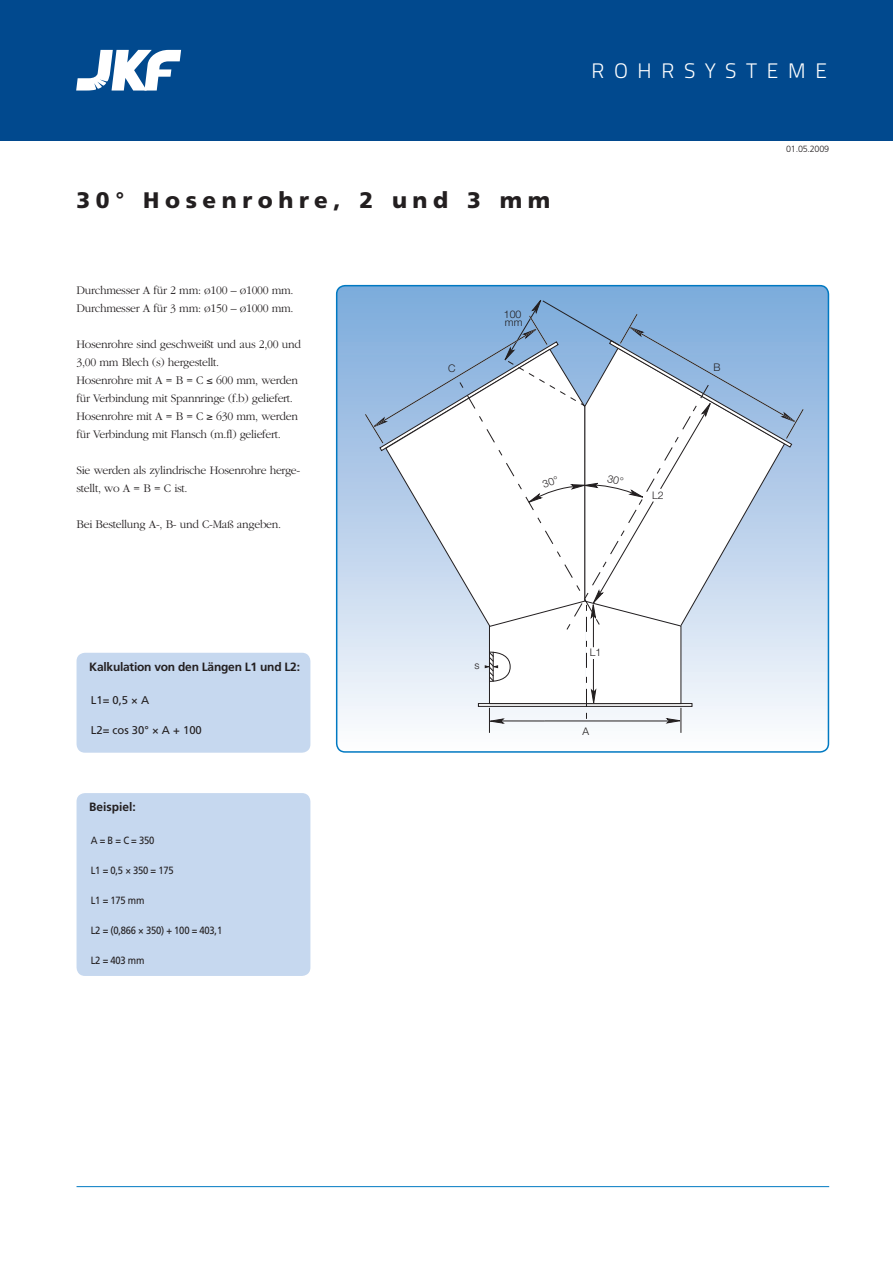
<style>
.page{position:relative;width:893px;height:1263px;background:#fff}
.page>*{position:absolute;margin:0;border:0;box-sizing:border-box;transform-origin:0 0}
.t1{font:900 22.5px "Frutiger LT Std";letter-spacing:.25em;color:#231f20}
.t2{font:300 21px "Titillium";letter-spacing:.46em;color:#fff}
.t3{font:300 12px/18px "Garamond";letter-spacing:-.025em;color:#231f20}
.t4{font:700 12px "Frutiger";letter-spacing:-.02em;color:#231f20}
.t5{font:700 12px "Frutiger";color:#231f20}
.t6{font:11.25px "Frutiger";color:#231f20}
.t7{font:10.5px "Frutiger";letter-spacing:-.025em;color:#231f20;scale:.9 1}
.t8{font:300 10.5px "Helvetica Neue";color:#231f20}
.t9{font:300 9px "Frutiger";letter-spacing:-.025em;color:#231f20}
</style>
<div class="page">
<div style="left:0;top:0;width:893px;height:140px;background:#01498e"></div>
<svg style="left:76px;top:50px;width:106px;height:41px"></svg>
<div style="left:77px;top:653px;width:233px;height:100px;background:#c6d8ef;border-radius:9px"></div>
<div style="left:77px;top:793px;width:233px;height:183px;background:#c6d8ef;border-radius:9px"></div>
<svg style="left:337px;top:286px;width:491px;height:466px"></svg>
<div style="left:336px;top:285px;width:493px;height:468px;border:2px solid #0079c2;border-radius:9px"></div>
<hr style="left:77px;top:1186px;width:752px;height:1px;background:#0079c2">
<svg style="left:365px;top:298px;width:439px;height:435px"></svg>
<h1 class="t1" style="left:77px;top:187px;width:475px">30° Hosenrohre, 2 und 3 mm</h1>
<p class="t3" style="left:77px;top:281px;width:219px">Durchmesser A für 2 mm: ø100 – ø1000 mm.<br>Durchmesser A für 3 mm: ø150 – ø1000 mm.</p>
<p class="t3" style="left:77px;top:335px;width:226px">Hosenrohre sind geschweißt und aus 2,00 und 3,00 mm Blech (s) hergestellt.<br>Hosenrohre mit A = B = C ≤ 600 mm, werden für Verbindung mit Spannringe (f.b) geliefert.<br>Hosenrohre mit A = B = C ≥ 630 mm, werden für Verbindung mit Flansch (m.fl) geliefert.</p>
<p class="t3" style="left:77px;top:461px;width:225px">Sie werden als zylindrische Hosenrohre herge&shy;stellt, wo A = B = C ist.</p>
<p class="t3" style="left:77px;top:515px;width:206px">Bei Bestellung A-, B- und C-Maß angeben.</p>
<p class="t8" style="left:448px;top:362px;width:9px">C</p>
<p class="t8" style="left:504px;top:307px;width:19px">100</p>
<p class="t8" style="left:505px;top:316px;width:19px">mm</p>
<h2 class="t2" style="left:591px;top:55px;width:237px">ROHR SYSTEME</h2>
<p class="t9" style="left:786px;top:144px;width:45px">01.05.2009</p>
<p class="t8" style="left:652px;top:489px;width:13px">L2</p>
<p class="t8" style="left:713px;top:361px;width:9px">B</p>
<p class="t4" style="left:89px;top:659px;width:212px">Kalkulation von den Längen L1 und L2:</p>
<p class="t6" style="left:91px;top:694px;width:60px">L1= 0,5 × A</p>
<p class="t6" style="left:91px;top:724px;width:113px">L2= cos 30° × A + 100</p>
<p class="t5" style="left:89px;top:800px;width:48px">Beispiel:</p>
<p class="t7" style="left:91px;top:834px;width:72px">A = B = C = 350</p>
<p class="t7" style="left:91px;top:864px;width:94px">L1 = 0,5 × 350 = 175</p>
<p class="t7" style="left:91px;top:894px;width:61px">L1 = 175 mm</p>
<p class="t7" style="left:91px;top:924px;width:148px">L2 = (0,866 × 350) + 100 = 403,1</p>
<p class="t7" style="left:91px;top:954px;width:61px">L2 = 403 mm</p>
<p class="t8" style="left:474px;top:659px;width:7px">s</p>
<p class="t8" style="left:590px;top:646px;width:13px">L1</p>
<p class="t8" style="left:582px;top:725px;width:8px">A</p>
</div>
